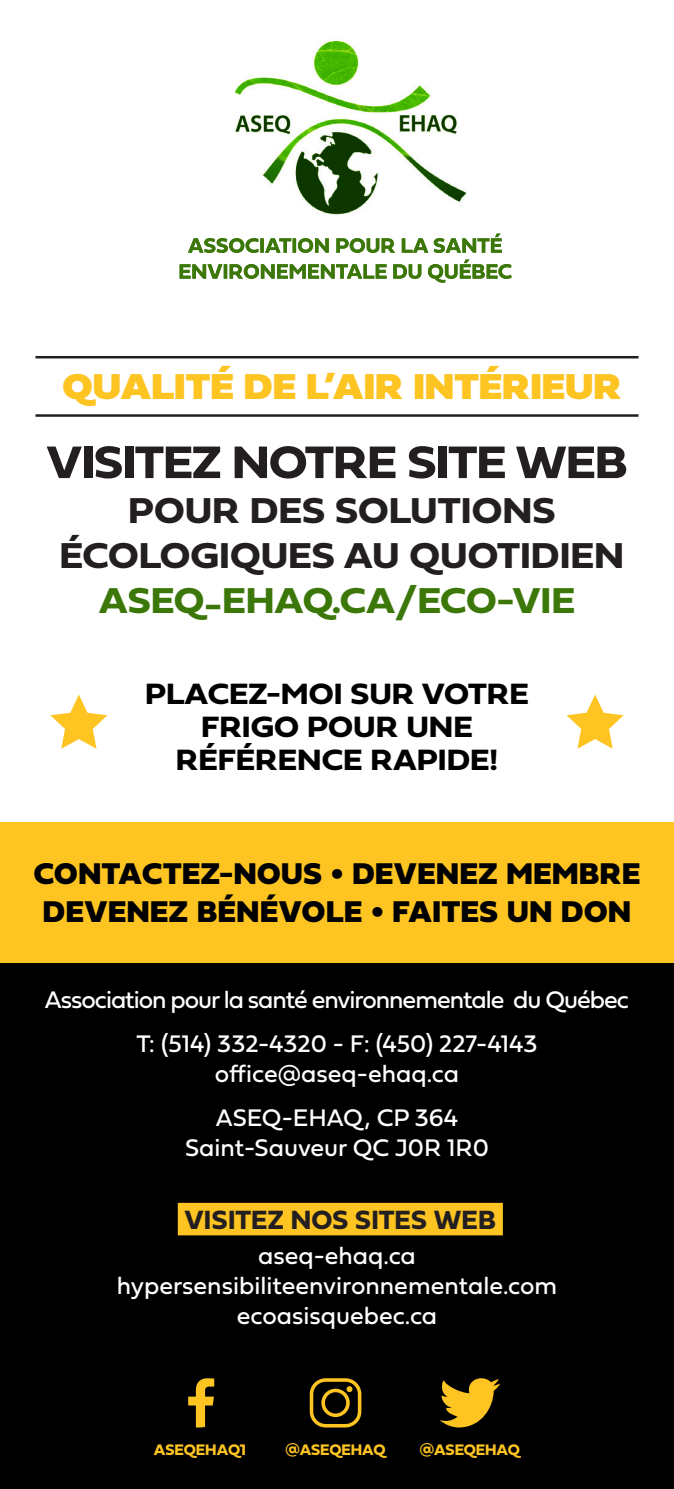
<style>
.page{position:relative;width:674px;height:1489px;background:#fff}
.page>*{position:absolute;margin:0;border:0;box-sizing:border-box;transform-origin:0 0}
.t1{font:700 47.5px "Fieldwork Hum";letter-spacing:-.02em;color:#231f20;scale:1.07 1}
.t2{font:700 37.5px "Fieldwork Hum";color:#231f20;scale:1.07 1}
.t3{font:37.5px "Fieldwork Hum Fat";color:#fec422;scale:1.07 1}
.t4{font:700 37.5px "Fieldwork Hum";color:#3c7709;scale:1.07 1}
.t5{font:31.25px/37.5px "Fieldwork Hum Black";letter-spacing:.02em;color:#000001}
.t6{font:700 30.5px/33.2px "Fieldwork Hum";color:#000001;text-align:center;scale:1.07 1}
.t7{font:27.5px "Fieldwork Geo Bold";letter-spacing:.005em;color:#231f20}
.t8{font:25px "Fieldwork Geo Regular";color:#fff}
.t9{font:25px "Fieldwork Geo Regular";letter-spacing:-.04em;color:#fff}
.t10{font:16px "Fieldwork Geo Bold";color:#fec422}
</style>
<div class="page">
<div style="left:0;top:957px;width:673px;height:531px;background:#000001"></div>
<svg style="left:188px;top:1378px;width:26px;height:49px"></svg>
<svg style="left:439px;top:1378px;width:61px;height:49px"></svg>
<svg style="left:309px;top:1378px;width:52px;height:49px"></svg>
<div style="left:178px;top:1202px;width:324px;height:33px;background:#fec422"></div>
<div style="left:0;top:822px;width:673px;height:140px;background:#fec422"></div>
<svg style="left:566px;top:694px;width:57px;height:54px"></svg>
<svg style="left:50px;top:694px;width:57px;height:54px"></svg>
<hr style="left:35px;top:414px;width:603px;height:3px;background:#231f20">
<hr style="left:35px;top:356px;width:603px;height:2px;background:#231f20">
<img style="left:235px;top:41px;width:232px;height:174px">
<svg style="left:179px;top:259px;width:332px;height:24px"></svg>
<svg style="left:188px;top:233px;width:313px;height:20px"></svg>
<p class="t3" style="left:62px;top:357px;width:524px">QUALITÉ DE L’AIR INTÉRIEUR</p>
<p class="t1" style="left:46px;top:425px;width:544px">VISITEZ NOTRE SITE WEB</p>
<p class="t2" style="left:128px;top:481px;width:400px">POUR DES SOLUTIONS</p>
<p class="t2" style="left:60px;top:526px;width:529px">ÉCOLOGIQUES AU QUOTIDIEN</p>
<p class="t4" style="left:99px;top:571px;width:446px">ASEQ-EHAQ.CA/ECO-VIE</p>
<p class="t6" style="left:145px;top:676px;width:360px">PLACEZ-MOI SUR VOTRE<br>FRIGO POUR UNE<br>RÉFÉRENCE RAPIDE!</p>
<p class="t5" style="left:34px;top:852px;width:607px">CONTACTEZ-NOUS • DEVENEZ MEMBRE<br>DEVENEZ BÉNÉVOLE • FAITES UN DON</p>
<p class="t9" style="left:45px;top:979px;width:585px">Association pour la santé environnementale du Québec</p>
<p class="t8" style="left:136px;top:1024px;width:402px">T: (514) 332-4320 - F: (450) 227-4143</p>
<p class="t8" style="left:215px;top:1054px;width:245px">office@aseq-ehaq.ca</p>
<p class="t8" style="left:216px;top:1098px;width:244px">ASEQ-EHAQ, CP 364</p>
<p class="t8" style="left:185px;top:1128px;width:305px">Saint-Sauveur QC J0R 1R0</p>
<p class="t7" style="left:184px;top:1198px;width:313px">VISITEZ NOS SITES WEB</p>
<p class="t8" style="left:258px;top:1236px;width:159px">aseq-ehaq.ca</p>
<p class="t8" style="left:117px;top:1266px;width:441px">hypersensibiliteenvironnementale.com</p>
<p class="t8" style="left:236px;top:1296px;width:202px">ecoasisquebec.ca</p>
<p class="t10" style="left:154px;top:1436px;width:94px">ASEQEHAQ1</p>
<p class="t10" style="left:285px;top:1436px;width:102px">@ASEQEHAQ</p>
<p class="t10" style="left:419px;top:1436px;width:102px">@ASEQEHAQ</p>
</div>
